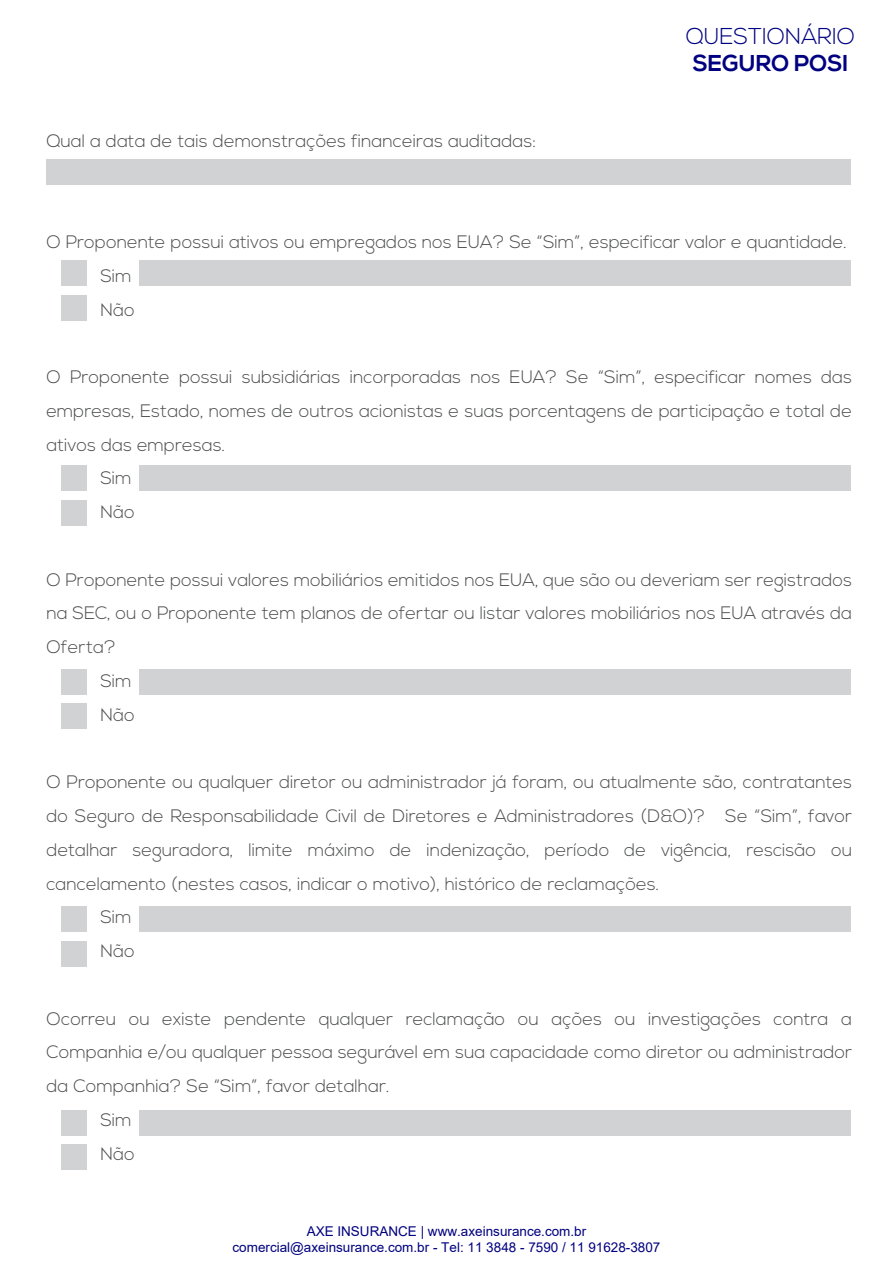
<style>
.page{position:relative;width:893px;height:1276px;background:#fff}
.page>*{position:absolute;margin:0;border:0;box-sizing:border-box;transform-origin:0 0}
.t1{font:300 22.95px "Nexa";color:#000080}
.t2{font:700 22.95px "Nexa";color:#000080}
.t3{font:300 18px/33.8px "Nexa";color:#4b4c4d}
.t4{font:13.5px/16.2px "Arial";color:#000080;text-align:center}
</style>
<div class="page">
<div style="left:139px;top:669px;width:712px;height:25px;background:#d1d2d4"></div>
<div style="left:61px;top:669px;width:26px;height:25px;background:#d1d2d4"></div>
<div style="left:61px;top:703px;width:26px;height:26px;background:#d1d2d4"></div>
<div style="left:139px;top:906px;width:712px;height:26px;background:#d1d2d4"></div>
<div style="left:61px;top:906px;width:26px;height:26px;background:#d1d2d4"></div>
<div style="left:61px;top:941px;width:26px;height:25px;background:#d1d2d4"></div>
<div style="left:139px;top:1110px;width:712px;height:25px;background:#d1d2d4"></div>
<div style="left:61px;top:1110px;width:26px;height:25px;background:#d1d2d4"></div>
<div style="left:61px;top:1144px;width:26px;height:26px;background:#d1d2d4"></div>
<div style="left:139px;top:465px;width:712px;height:26px;background:#d1d2d4"></div>
<div style="left:47px;top:159px;width:804px;height:26px;background:#d1d2d4"></div>
<div style="left:61px;top:465px;width:26px;height:26px;background:#d1d2d4"></div>
<div style="left:61px;top:500px;width:26px;height:25px;background:#d1d2d4"></div>
<div style="left:139px;top:260px;width:712px;height:26px;background:#d1d2d4"></div>
<div style="left:61px;top:260px;width:26px;height:26px;background:#d1d2d4"></div>
<div style="left:61px;top:295px;width:26px;height:26px;background:#d1d2d4"></div>
<p class="t3" style="left:46px;top:125px;width:491px">Qual a data de tais demonstrações financeiras auditadas:</p>
<p class="t1" style="left:686px;top:23px;width:171px">QUESTIONÁRIO</p>
<p class="t2" style="left:693px;top:50px;width:157px">SEGURO POSI</p>
<p class="t3" style="left:100px;top:226px;width:748px;text-indent:-54px">O Proponente possui ativos ou empregados nos EUA? Se “Sim”, especificar valor e quantidade.<br>Sim<br>Não</p>
<p class="t3" style="left:46px;top:361px;width:807px">O Proponente possui subsidiárias incorporadas nos EUA? Se “Sim”, especificar nomes das</p>
<p class="t3" style="left:46px;top:395px;width:807px">empresas, Estado, nomes de outros acionistas e suas porcentagens de participação e total de</p>
<p class="t3" style="left:46px;top:428px;width:180px">ativos das empresas.</p>
<p class="t3" style="left:100px;top:462px;width:33px">Sim</p>
<p class="t3" style="left:100px;top:496px;width:36px">Não</p>
<p class="t3" style="left:46px;top:563px;width:807px">O Proponente possui valores mobiliários emitidos nos EUA, que são ou deveriam ser registrados</p>
<p class="t3" style="left:46px;top:597px;width:807px">na SEC, ou o Proponente tem planos de ofertar ou listar valores mobiliários nos EUA através da</p>
<p class="t3" style="left:46px;top:631px;width:71px">Oferta?</p>
<p class="t3" style="left:100px;top:665px;width:33px">Sim</p>
<p class="t3" style="left:100px;top:698px;width:36px">Não</p>
<p class="t3" style="left:46px;top:766px;width:807px">O Proponente ou qualquer diretor ou administrador já foram, ou atualmente são, contratantes</p>
<p class="t3" style="left:46px;top:800px;width:807px">do Seguro de Responsabilidade Civil de Diretores e Administradores (D&amp;O)? Se “Sim”, favor</p>
<p class="t3" style="left:46px;top:833px;width:807px">detalhar seguradora, limite máximo de indenização, período de vigência, rescisão ou</p>
<p class="t3" style="left:46px;top:867px;width:614px">cancelamento (nestes casos, indicar o motivo), histórico de reclamações.</p>
<p class="t3" style="left:100px;top:901px;width:33px">Sim</p>
<p class="t3" style="left:100px;top:935px;width:36px">Não</p>
<p class="t3" style="left:46px;top:1002px;width:807px">Ocorreu ou existe pendente qualquer reclamação ou ações ou investigações contra a</p>
<p class="t3" style="left:46px;top:1036px;width:807px">Companhia e/ou qualquer pessoa segurável em sua capacidade como diretor ou administrador</p>
<p class="t3" style="left:46px;top:1070px;width:345px">da Companhia? Se “Sim”, favor detalhar.</p>
<p class="t3" style="left:100px;top:1103px;width:33px">Sim</p>
<p class="t3" style="left:100px;top:1137px;width:36px">Não</p>
<p class="t4" style="left:232px;top:1222px;width:429px">AXE INSURANCE | www.axeinsurance.com.br comercial@axeinsurance.com.br - Tel: 11 3848 - 7590 / 11 91628-3807</p>
</div>
